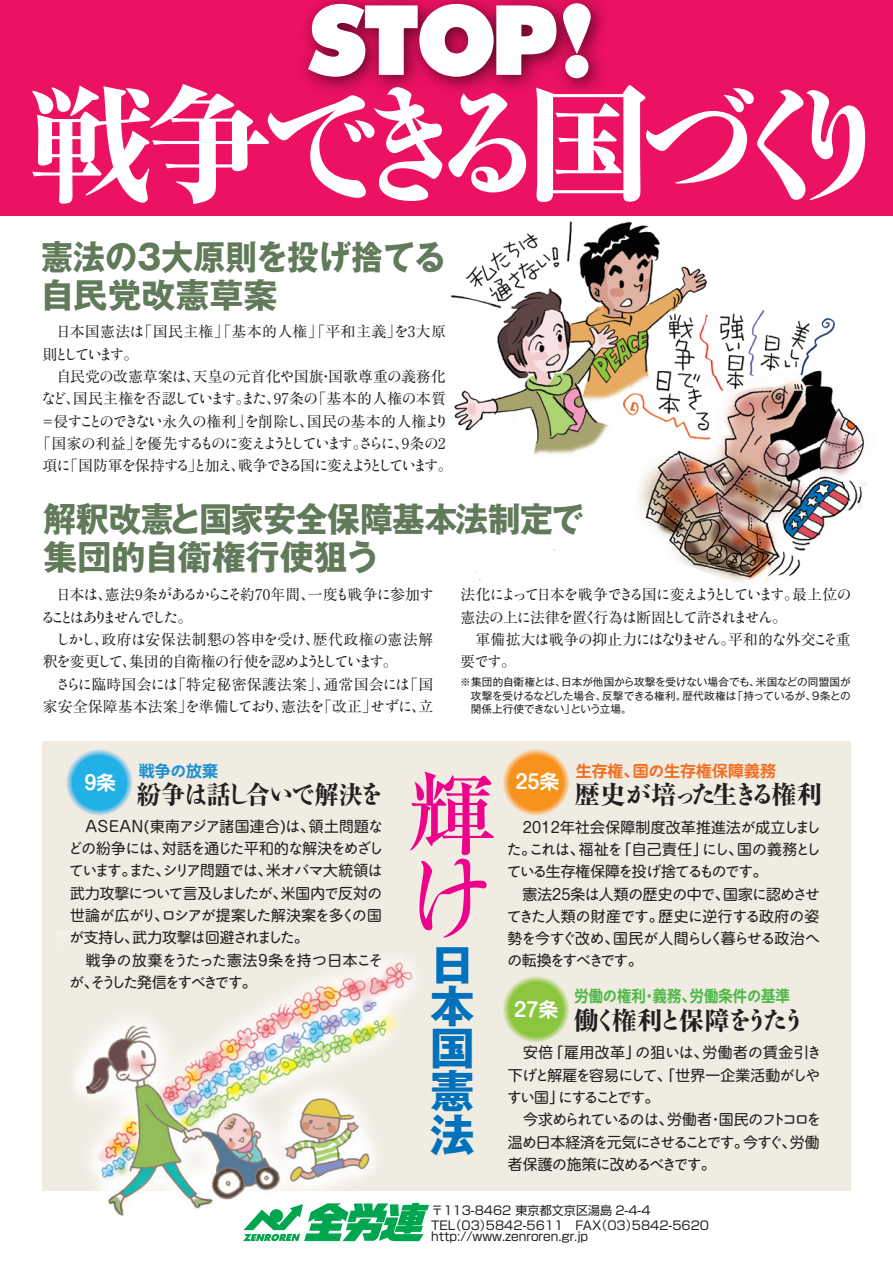
<style>
.page{position:relative;width:893px;height:1263px;background:#fff}
.page>*{position:absolute;margin:0;border:0;box-sizing:border-box;transform-origin:0 0}
.t1{font:800 128.1px "Shuuei 3 Std";letter-spacing:-.36em;color:#fff}
.t2{font:900 97.2px "Futura BT";color:#fff}
.t3{font:500 91.05px "Ryumin Pr 6";color:#ed028c}
.t4{font:500 91.05px "Shuuei 3 Std";color:#ed028c}
.t5{font:700 44.55px/42.6px "Gothic MB101 Pr 6";color:#0072bc}
.t6{font:700 34.05px/38.2px "Gothic MB101 Pr 6";letter-spacing:-.02em;color:#607a5a;scale:.96 1}
.t7{font:700 34.05px/38.2px "Gothic MB101 Pr 6";color:#607a5a;scale:.94 1}
.t8{font:800 25.5px "Ryumin Pr 6";color:#231f20;scale:.95 1}
.t9{font:800 25.5px "Ryumin Pr 6";color:#231f20}
.t10{font:800 25.5px "Shuuei 3 Std";color:#231f20}
.t11{font:700 19.35px "Shin M Go Pr 6 De";color:#fff}
.t12{font:700 15.9px "Shin M Go Pr 6 De";color:#4cb848;scale:.9 1}
.t13{font:700 15.9px "Shin M Go Pr 6 De";color:#f36e21}
.t14{font:700 15.9px "Shin M Go Pr 6 De";color:#1d90d0}
.t15{font:14.85px/22.4px "Ryumin Pr 6";letter-spacing:.015em;color:#231f20}
.t16{font:14.85px/22.4px "Shin M Go Pr 6";letter-spacing:.015em;color:#231f20;text-align:right}
.t17{font:14.85px/22.4px "Maru Anti Std";letter-spacing:-.155em;color:#231f20}
.t18{font:14.85px/22.4px "Ryumin Std Medium KO";letter-spacing:-.245em;color:#231f20;text-align:center}
.t19{font:14.85px/22.4px "Ryumin Std Medium KO";letter-spacing:-.225em;color:#231f20}
.t20{font:14.85px/22.4px "Maru Anti Std";letter-spacing:-.135em;color:#231f20}
.t21{font:14.85px/22.4px "Shin M Go Pr 6";letter-spacing:.05em;color:#231f20}
.t22{font:12.15px/14.9px "Shin Go Pr 6";color:#231f20}
.t23{font:10.65px/13.8px "Gothic MB101 Pr 6";letter-spacing:-.025em;color:#231f20;text-align:justify}
.s1{font-family:"Ryumin Pr 6"}
.s2{font-family:"Ryumin Std Medium KO"}
.s3{font-family:"Maru Anti Std De"}
.s4{font-family:"Shuuei 3 Std"}
.s5{font-family:"Maru Anti Std"}
.s6{font-family:"Shin M Go Pr 6"}
</style>
<div class="page">
<img style="left:442px;top:215px;width:436px;height:368px">
<div style="left:0;top:0;width:893px;height:215px;background:#ec1163"></div>
<div style="left:42px;top:741px;width:809px;height:450px;background:#f1ece2"></div>
<img style="left:74px;top:957px;width:346px;height:285px">
<img style="left:304px;top:0;width:300px;height:91px">
<svg style="left:563px;top:3px;width:28px;height:51px"></svg>
<div style="left:565px;top:55px;width:23px;height:23px;background:#fff;border-radius:50%"></div>
<svg style="left:65px;top:748px;width:68px;height:68px;background:#4fbce5"></svg>
<svg style="left:502px;top:748px;width:67px;height:68px;background:#f6a341"></svg>
<svg style="left:502px;top:975px;width:67px;height:67px;background:#9ccc5a"></svg>
<svg style="left:243px;top:1203px;width:186px;height:38px"></svg>
<h2 class="t2" style="left:308px;top:-19px;width:252px">STOP</h2>
<h1 class="t1" style="left:27px;top:54px;width:877px"><span class="s1">戦争</span>できる<span class="s1">国</span>づくり</h1>
<h3 class="t7" style="left:40px;top:237px;width:433px">憲法の3大原則を投げ捨てる自民党改憲草案</h3>
<p class="t15" style="left:56px;top:320px;width:391px">日本国憲法<span class="s2">は</span>「国民主権」「基本的人権」「平和主義」<span class="s2">を</span>3大原</p>
<p class="t18" style="left:43px;top:342px;width:97px"><span class="s1">則</span>としています<span class="s1">。</span></p>
<p class="t15" style="left:41px;top:364px;width:409px;text-indent:15px">自民党<span class="s2">の</span>改憲草案<span class="s2">は</span>、天皇<span class="s2">の</span>元首化<span class="s2">や</span>国旗・国歌尊重<span class="s2">の</span>義務化<span class="s2">など</span>、国民主権<span class="s2">を</span>否認<span class="s2">しています</span>。<span class="s2">また</span>、97条<span class="s2">の</span>「基本的人権<span class="s2">の</span>本質=侵<span class="s2">すことのできない</span>永久<span class="s2">の</span>権利」<span class="s2">を</span>削除<span class="s2">し</span>、国民<span class="s2">の</span>基本的人権<span class="s2">より</span></p>
<p class="t18" style="left:36px;top:431px;width:418px"><span class="s1">「国家</span>の<span class="s1">利益」</span>を<span class="s1">優先</span>するものに<span class="s1">変</span>えようとしています<span class="s1">。</span>さらに<span class="s1">、9条</span>の<span class="s1">2項</span>に<span class="s1">「国防軍</span>を<span class="s1">保持</span>する<span class="s1">」</span>と<span class="s1">加</span>え<span class="s1">、戦争</span>できる<span class="s1">国</span>に<span class="s1">変</span>えようとしています<span class="s1">。</span></p>
<h3 class="t6" style="left:44px;top:499px;width:565px">解釈改憲と国家安全保障基本法制定で集団的自衛権行使狙う</h3>
<p class="t15" style="left:56px;top:583px;width:379px">日本<span class="s2">は</span>、憲法9条<span class="s2">があるからこそ</span>約70年間、一度<span class="s2">も</span>戦争<span class="s2">に</span>参加<span class="s2">す</span></p>
<p class="t19" style="left:41px;top:604px;width:153px">ることはありませんでした<span class="s1">。</span></p>
<p class="t15" style="left:43px;top:627px;width:392px;text-indent:13px"><span class="s2">しかし</span>、政府<span class="s2">は</span>安保法制懇<span class="s2">の</span>答申<span class="s2">を</span>受<span class="s2">け</span>、歴代政権<span class="s2">の</span>憲法解釈<span class="s2">を</span>変更<span class="s2">して</span>、集団的自衛権<span class="s2">の</span>行使<span class="s2">を</span>認<span class="s2">めようとしています</span>。</p>
<p class="t15" style="left:43px;top:672px;width:392px;text-align:right"><span class="s2">さらに</span>臨時国会<span class="s2">には</span>「特定秘密保護法案」、通常国会<span class="s2">には</span>「国家安全保障基本法案」<span class="s2">を</span>準備<span class="s2">しており</span>、憲法<span class="s2">を</span>「改正」<span class="s2">せずに</span>、立</p>
<p class="t19" style="left:460px;top:582px;width:393px"><span class="s1">法化</span>によって<span class="s1">日本</span>を<span class="s1">戦争</span>できる<span class="s1">国</span>に<span class="s1">変</span>えようとしています<span class="s1">。最上位</span>の<span class="s1">憲法</span>の<span class="s1">上</span>に<span class="s1">法律</span>を<span class="s1">置</span>く<span class="s1">行為</span>は<span class="s1">断固</span>として<span class="s1">許</span>されません<span class="s1">。</span></p>
<p class="t15" style="left:460px;top:627px;width:392px;text-indent:15px">軍備拡大<span class="s2">は</span>戦争<span class="s2">の</span>抑止力<span class="s2">にはなりません</span>。平和的<span class="s2">な</span>外交<span class="s2">こそ</span>重要<span class="s2">です</span>。</p>
<p class="t23" style="left:471px;top:674px;width:381px;text-indent:-11px">※集団的自衛権とは、日本が他国から攻撃を受けない場合でも、米国などの同盟国が攻撃を受けるなどした場合、反撃できる権利。歴代政権は「持っているが、９条との関係上行使できない」という立場。</p>
<p class="t14" style="left:139px;top:757px;width:81px">戦争<span class="s3">の</span>放棄</p>
<p class="t13" style="left:576px;top:757px;width:202px">生存権、国<span class="s3">の</span>生存権保障義務</p>
<h3 class="t3" style="left:407px;top:742px;width:88px">輝</h3>
<h3 class="t4" style="left:407px;top:832px;width:81px">け</h3>
<h3 class="t5" style="left:430px;top:942px;width:45px">日本国憲法</h3>
<h3 class="t11" style="left:515px;top:766px;width:45px">25条</h3>
<h3 class="t11" style="left:81px;top:766px;width:37px">９条</h3>
<h3 class="t8" style="left:137px;top:775px;width:262px">紛争<span class="s4">は</span>話<span class="s4">し</span>合<span class="s4">いで</span>解決<span class="s4">を</span></h3>
<h3 class="t9" style="left:575px;top:775px;width:249px">歴史<span class="s4">が</span>培<span class="s4">った</span>生<span class="s4">きる</span>権利</h3>
<p class="t16" style="left:85px;top:814px;width:299px">ASEAN(東南<span class="s5">アジア</span>諸国連合)<span class="s5">は</span>、領土問題<span class="s5">な</span></p>
<p class="t20" style="left:68px;top:836px;width:317px">どの<span class="s6">紛争</span>には<span class="s6">、対話</span>を<span class="s6">通</span>じた<span class="s6">平和的</span>な<span class="s6">解決</span>をめざしています<span class="s6">。</span>また<span class="s6">、</span>シリア<span class="s6">問題</span>では<span class="s6">、米</span>オバマ<span class="s6">大統領</span>は</p>
<p class="t16" style="left:70px;top:881px;width:314px">武力攻撃<span class="s5">について</span>言及<span class="s5">しましたが</span>、米国内<span class="s5">で</span>反対<span class="s5">の</span></p>
<p class="t17" style="left:70px;top:903px;width:313px"><span class="s6">世論</span>が<span class="s6">広</span>がり<span class="s6">、</span>ロシアが<span class="s6">提案</span>した<span class="s6">解決案</span>を<span class="s6">多</span>くの<span class="s6">国</span></p>
<p class="t21" style="left:86px;top:926px;width:299px;text-indent:-16px"><span class="s5">が</span>支持<span class="s5">し</span>、武力攻撃<span class="s5">は</span>回避<span class="s5">されました</span>。<br>戦争<span class="s5">の</span>放棄<span class="s5">をうたった</span>憲法9条<span class="s5">を</span>持<span class="s5">つ</span>日本<span class="s5">こそ</span></p>
<p class="t17" style="left:69px;top:970px;width:189px">が<span class="s6">、</span>そうした<span class="s6">発信</span>をすべきです<span class="s6">。</span></p>
<p class="t16" style="left:507px;top:815px;width:316px">2012年社会保障制度改革推進法<span class="s5">が</span>成立<span class="s5">しました</span>。<span class="s5">これは</span>、福祉<span class="s5">を</span>「自己責任」<span class="s5">にし</span>、国<span class="s5">の</span>義務<span class="s5">とし</span></p>
<p class="t17" style="left:507px;top:859px;width:262px">ている<span class="s6">生存権保障</span>を<span class="s6">投</span>げ<span class="s6">捨</span>てるものです<span class="s6">。</span></p>
<p class="t16" style="left:507px;top:882px;width:315px">憲法25条<span class="s5">は</span>人類<span class="s5">の</span>歴史<span class="s5">の</span>中<span class="s5">で</span>、国家<span class="s5">に</span>認<span class="s5">めさせてきた</span>人類<span class="s5">の</span>財産<span class="s5">です</span>。歴史<span class="s5">に</span>逆行<span class="s5">する</span>政府<span class="s5">の</span>姿</p>
<p class="t17" style="left:507px;top:926px;width:314px"><span class="s6">勢</span>を<span class="s6">今</span>すぐ<span class="s6">改</span>め<span class="s6">、国民</span>が<span class="s6">人間</span>らしく<span class="s6">暮</span>らせる<span class="s6">政治</span>への<span class="s6">転換</span>をすべきです<span class="s6">。</span></p>
<p class="t12" style="left:574px;top:983px;width:241px">労働<span class="s3">の</span>権利・義務、労働条件<span class="s3">の</span>基準</p>
<h3 class="t11" style="left:514px;top:993px;width:45px">27条</h3>
<h3 class="t10" style="left:573px;top:1002px;width:234px"><span class="s1">働</span>く<span class="s1">権利</span>と<span class="s1">保障</span>をうたう</h3>
<p class="t16" style="left:508px;top:1041px;width:316px">安倍「雇用改革」<span class="s5">の</span>狙<span class="s5">いは</span>、労働者<span class="s5">の</span>賃金引<span class="s5">き</span>下<span class="s5">げと</span>解雇<span class="s5">を</span>容易<span class="s5">にして</span>、「世界一企業活動<span class="s5">がしや</span></p>
<p class="t17" style="left:523px;top:1085px;width:300px;text-indent:-16px">すい<span class="s6">国」</span>にすることです<span class="s6">。<br>今求</span>められているのは<span class="s6">、労働者・国民</span>のフトコロを</p>
<p class="t16" style="left:508px;top:1130px;width:313px">温<span class="s5">め</span>日本経済<span class="s5">を</span>元気<span class="s5">にさせることです</span>。今<span class="s5">すぐ</span>、労働</p>
<p class="t17" style="left:508px;top:1151px;width:209px"><span class="s6">者保護</span>の<span class="s6">施策</span>に<span class="s6">改</span>めるべきです<span class="s6">。</span></p>
<p class="t22" style="left:431px;top:1202px;width:279px">〒113-8462 東京都文京区湯島 2-4-4<br>TEL（03）5842-5611　FAX（03）5842-5620</p>
<p class="t22" style="left:431px;top:1228px;width:158px">http://www.zenroren.gr.jp</p>
</div>
